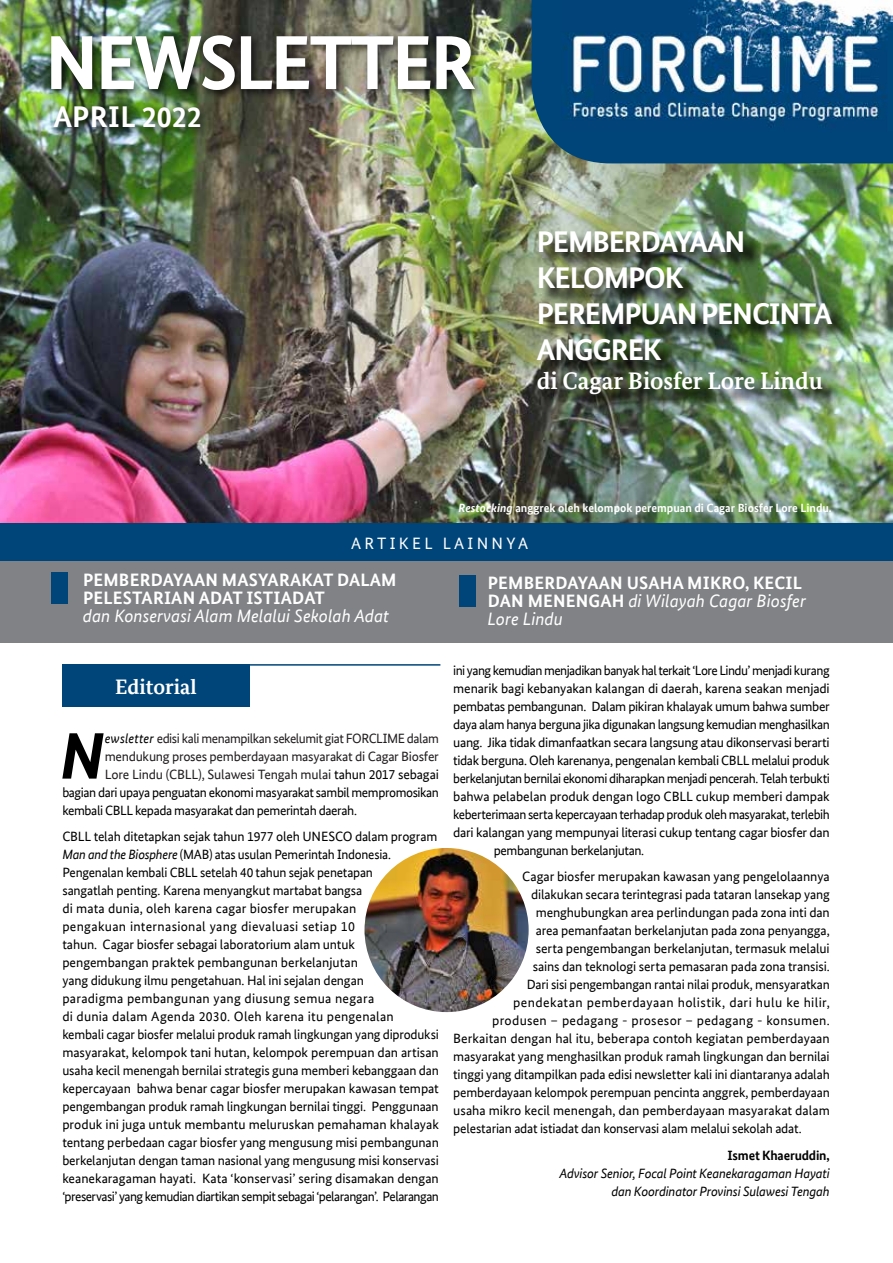
<style>
.page{position:relative;width:893px;height:1263px;background:#fff}
.page>*{position:absolute;margin:0;border:0;box-sizing:border-box;transform-origin:0 0}
.t1{font:700 76.5px "Bundes Sans Office";letter-spacing:-.04em;color:#fff}
.t2{font:italic 700 65.7px "Bundes Sans Office";color:#000}
.t3{font:700 30px/36px "Bundes Sans Office";letter-spacing:-.04em;color:#fff}
.t4{font:700 30px "Bundes Sans Office";letter-spacing:.01em;color:#fff}
.t5{font:700 24px "Bundes Serif Office T";color:#fff}
.t6{font:700 21px "Bundes Serif Office T";color:#fff}
.t7{font:700 18px/18px "Bundes Sans Office";letter-spacing:.01em;color:#fff}
.t8{font:italic 18px "Bundes Sans Office";color:#fff}
.t9{font:16.5px "Bundes Sans Office";letter-spacing:.2em;color:#fff}
.t10{font:13.5px/18px "Bundes Sans Office";letter-spacing:-.015em;color:#000}
.t11{font:13.5px "Bundes Sans Office";letter-spacing:-.035em;color:#000}
.t12{font:13.5px "Bundes Sans Office";letter-spacing:-.02em;color:#231f20}
.t13{font:italic 13.5px/18px "Bundes Sans Office";letter-spacing:-.015em;color:#000;text-align:right}
.t14{font:13.5px "Bundes Sans Office";letter-spacing:-.04em;color:#000}
.t15{font:13.5px "Bundes Sans Office";letter-spacing:.005em;color:#000}
.t16{font:13.5px "Bundes Sans Office";letter-spacing:.025em;color:#000}
.t17{font:13.5px "Bundes Sans Office";letter-spacing:.015em;color:#000}
.t18{font:700 13.5px "Bundes Sans Office";letter-spacing:-.01em;color:#000}
.t19{font:700 12px "Bundes Sans Office";color:#fff}
.s1{font-style:italic}
.s2{font-style:italic;color:#000}
.s3{color:#000}
.s4{font-weight:400;font-style:italic}
</style>
<div class="page">
<img style="left:0;top:0;width:893px;height:523px">
<img style="left:540px;top:233px;width:310px;height:179px">
<div style="left:46px;top:30px;width:439px;height:71px;background:#000;opacity:.75"></div>
<div style="left:0;top:548px;width:893px;height:95px;background:#808285"></div>
<div style="left:0;top:523px;width:893px;height:38px;background:#004579"></div>
<div style="left:62px;top:664px;width:187px;height:43px;background:#004579"></div>
<hr style="left:66px;top:664px;width:374px;height:2px;background:#004579">
<img style="left:364px;top:848px;width:165px;height:164px;border-radius:82px">
<div style="left:51px;top:572px;width:16px;height:32px;background:#004579"></div>
<div style="left:459px;top:575px;width:17px;height:32px;background:#004579"></div>
<svg style="left:531px;top:0;width:362px;height:163px;background:#0d4d76"></svg>
<div style="left:561px;top:0;width:332px;height:136px;background:#004579"></div>
<img style="left:563px;top:0;width:330px;height:127px">
<div style="left:49px;top:101px;width:162px;height:37px;background:#000;opacity:.75"></div>
<h1 class="t1" style="left:45px;top:18px;width:433px">NEWSLETTER</h1>
<h3 class="t4" style="left:53px;top:100px;width:150px">APRIL 2022</h3>
<h3 class="t3" style="left:537px;top:224px;width:297px">PEMBERDAYAAN<br>KELOMPOK<br>PEREMPUAN PENCINTA<br>ANGGREK</h3>
<h3 class="t5" style="left:537px;top:366px;width:288px">di Cagar Biosfer Lore Lindu</h3>
<p class="t19" style="left:459px;top:501px;width:375px"><span class="s1">Restocking</span> anggrek oleh kelompok perempuan di Cagar Biosfer Lore Lindu.</p>
<p class="t9" style="left:351px;top:534px;width:178px">ARTIKEL LAINNYA</p>
<h3 class="t7" style="left:83px;top:571px;width:315px">PEMBERDAYAAN MASYARAKAT DALAM<br>PELESTARIAN ADAT ISTIADAT</h3>
<h3 class="t8" style="left:83px;top:606px;width:308px">dan Konservasi Alam Melalui Sekolah Adat</h3>
<h3 class="t6" style="left:115px;top:674px;width:83px">Editorial</h3>
<h2 class="t2" style="left:60px;top:718px;width:46px">N</h2>
<p class="t12" style="left:105px;top:730px;width:336px"><span class="s2">ewsletter</span> edisi kali menampilkan sekelumit giat FORCLIME dalam</p>
<p class="t12" style="left:105px;top:748px;width:336px">mendukung proses pemberdayaan masyarakat di Cagar Biosfer</p>
<p class="t12" style="left:105px;top:766px;width:336px">Lore Lindu (CBLL), Sulawesi Tengah mulai <span class="s3">tahun 2017 sebagai</span></p>
<p class="t10" style="left:62px;top:783px;width:378px">bagian dari upaya penguatan ekonomi masyarakat sambil mempromosikan</p>
<p class="t10" style="left:62px;top:801px;width:296px">kembali CBLL kepada masyarakat dan pemerintah daerah.</p>
<p class="t10" style="left:62px;top:827px;width:378px">CBLL telah ditetapkan sejak tahun 1977 oleh UNESCO dalam program <span class="s1">Man and the Biosphere</span> (MAB) atas usulan Pemerintah Indonesia.<br>Pengenalan kembali CBLL setelah 40 tahun sejak penetapan<br>sangatlah penting. Karena menyangkut martabat bangsa<br>di mata dunia, oleh karena cagar biosfer merupakan<br>pengakuan internasional yang dievaluasi setiap 10<br>tahun. Cagar biosfer sebagai laboratorium alam untuk pengembangan praktek pembangunan berkelanjutan<br>yang didukung ilmu pengetahuan. Hal ini sejalan dengan<br>paradigma pembangunan yang diusung semua negara<br>di dunia dalam Agenda 2030. Oleh karena itu pengenalan kembali cagar biosfer melalui produk ramah lingkungan yang diproduksi masyarakat, kelompok tani hutan, kelompok perempuan dan artisan usaha kecil menengah bernilai strategis guna memberi kebanggaan dan kepercayaan bahwa benar cagar biosfer merupakan kawasan tempat pengembangan produk ramah lingkungan bernilai tinggi. Penggunaan produk ini juga untuk membantu meluruskan pemahaman khalayak tentang perbedaan cagar biosfer yang mengusung misi pembangunan berkelanjutan dengan taman nasional yang mengusung misi konservasi keanekaragaman hayati. Kata ‘konservasi’ sering disamakan dengan ‘preservasi’ yang kemudian diartikan sempit sebagai ‘pelarangan’. Pelarangan</p>
<h3 class="t7" style="left:488px;top:574px;width:320px">PEMBERDAYAAN USAHA MIKRO, KECIL<br>DAN MENENGAH <span class="s4">di Wilayah Cagar Biosfer<br>Lore Lindu</span></h3>
<p class="t14" style="left:453px;top:662px;width:378px">ini yang kemudian menjadikan banyak hal terkait ‘Lore Lindu’ menjadi kurang</p>
<p class="t10" style="left:453px;top:679px;width:378px">menarik bagi kebanyakan kalangan di daerah, karena seakan menjadi</p>
<p class="t10" style="left:453px;top:697px;width:378px">pembatas pembangunan. Dalam pikiran khalayak umum bahwa sumber</p>
<p class="t11" style="left:453px;top:716px;width:378px">daya alam hanya berguna jika digunakan langsung kemudian menghasilkan</p>
<p class="t10" style="left:453px;top:733px;width:378px">uang. Jika tidak dimanfaatkan secara langsung atau dikonservasi berarti</p>
<p class="t10" style="left:453px;top:751px;width:378px">tidak berguna. Oleh karenanya, pengenalan kembali CBLL melalui produk</p>
<p class="t11" style="left:453px;top:770px;width:378px">berkelanjutan bernilai ekonomi diharapkan menjadi pencerah. Telah terbukti</p>
<p class="t10" style="left:453px;top:787px;width:378px">bahwa pelabelan produk dengan logo CBLL cukup memberi dampak</p>
<p class="t11" style="left:453px;top:806px;width:378px">keberterimaan serta kepercayaan terhadap produk oleh masyarakat, terlebih</p>
<p class="t10" style="left:453px;top:823px;width:378px">dari kalangan yang mempunyai literasi cukup tentang cagar biosfer dan</p>
<p class="t10" style="left:494px;top:841px;width:152px">pembangunan berkelanjutan.</p>
<p class="t10" style="left:522px;top:867px;width:309px">Cagar biosfer merupakan kawasan yang pengelolaannya</p>
<p class="t10" style="left:531px;top:885px;width:300px">dilakukan secara terintegrasi pada tataran lansekap yang</p>
<p class="t10" style="left:536px;top:903px;width:296px">menghubungkan area perlindungan pada zona inti dan</p>
<p class="t10" style="left:536px;top:921px;width:296px">area pemanfaatan berkelanjutan pada zona penyangga,</p>
<p class="t10" style="left:536px;top:939px;width:295px">serta pengembangan berkelanjutan, termasuk melalui</p>
<p class="t10" style="left:533px;top:957px;width:298px">sains dan teknologi serta pemasaran pada zona transisi.</p>
<p class="t10" style="left:527px;top:975px;width:304px">Dari sisi pengembangan rantai nilai produk, mensyaratkan</p>
<p class="t16" style="left:513px;top:995px;width:318px">pendekatan pemberdayaan holistik, dari hulu ke hilir,</p>
<p class="t17" style="left:492px;top:1013px;width:339px">produsen – pedagang - prosesor – pedagang - konsumen.</p>
<p class="t15" style="left:453px;top:1031px;width:378px">Berkaitan dengan hal itu, beberapa contoh kegiatan pemberdayaan</p>
<p class="t10" style="left:453px;top:1047px;width:378px">masyarakat yang menghasilkan produk ramah lingkungan dan bernilai</p>
<p class="t10" style="left:453px;top:1065px;width:378px">tinggi yang ditampilkan pada edisi newsletter kali ini diantaranya adalah</p>
<p class="t10" style="left:453px;top:1083px;width:378px">pemberdayaan kelompok perempuan pencinta anggrek, pemberdayaan</p>
<p class="t10" style="left:453px;top:1101px;width:378px">usaha mikro kecil menengah, dan pemberdayaan masyarakat dalam</p>
<p class="t10" style="left:453px;top:1119px;width:350px">pelestarian adat istiadat dan konservasi alam melalui sekolah adat.</p>
<p class="t18" style="left:727px;top:1147px;width:104px">Ismet Khaeruddin,</p>
<p class="t13" style="left:559px;top:1164px;width:272px">Advisor Senior, Focal Point Keanekaragaman Hayati dan Koordinator Provinsi Sulawesi Tengah</p>
</div>
